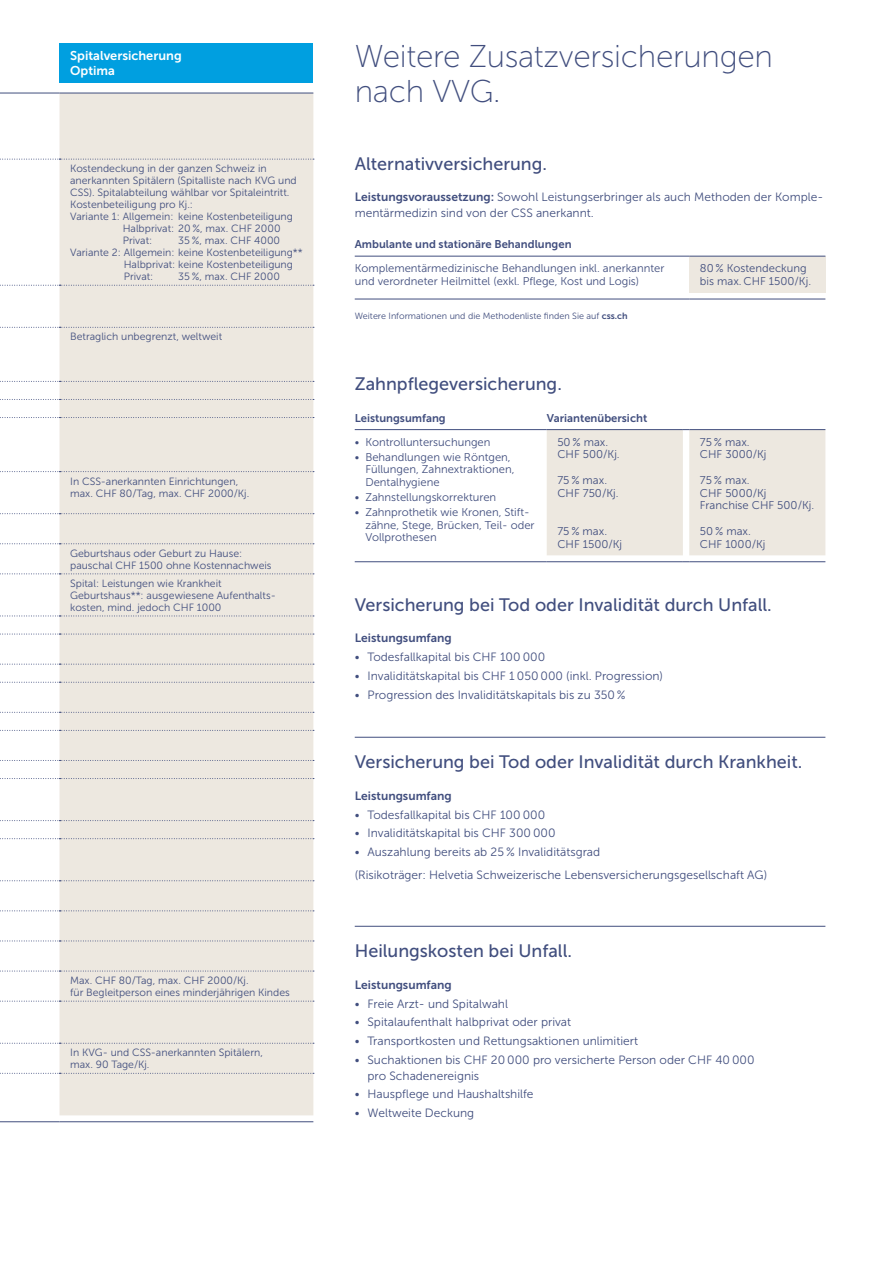
<style>
.page{position:relative;width:885px;height:1263px;background:#fff}
.page>*{position:absolute;margin:0;border:0;box-sizing:border-box;transform-origin:0 0}
.t1{font:31.5px/34.5px "Museo Sans 100";letter-spacing:-.01em;color:#414e7e}
.t2{font:18px "Museo Sans 500";color:#414e7e}
.t3{font:12.75px/15px "Museo Sans 700";color:#fff}
.t4{font:12px/15.8px "Museo Sans 300";color:#414e7e}
.t5{font:12px "Museo Sans 700";color:#414e7e}
.t6{font:11.25px/12.8px "Museo Sans 300";color:#414e7e}
.t7{font:11.25px "Museo Sans 700";color:#414e7e}
.t8{font:10.5px/12px "Museo Sans 300";color:#414e7e}
.t9{font:9px "Museo Sans 300";color:#414e7e}
.s1{font-family:"Museo Sans 700"}
</style>
<div class="page">
<div style="left:59px;top:44px;width:254px;height:39px;background:#009fe0"></div>
<div style="left:59px;top:94px;width:254px;height:1021px;background:#ede8e0"></div>
<hr style="left:0;top:93px;width:59px;height:1px;background:#414e7e">
<hr style="left:59px;top:93px;width:254px;height:1px;background:#414e7e">
<hr style="left:0;top:1121px;width:59px;height:1px;background:#414e7e">
<hr style="left:59px;top:1121px;width:254px;height:1px;background:#414e7e">
<svg style="left:0;top:159px;width:314px;height:1px"></svg>
<svg style="left:0;top:285px;width:314px;height:1px"></svg>
<svg style="left:0;top:327px;width:314px;height:1px"></svg>
<svg style="left:0;top:381px;width:314px;height:1px"></svg>
<svg style="left:0;top:399px;width:314px;height:1px"></svg>
<svg style="left:0;top:417px;width:314px;height:1px"></svg>
<svg style="left:0;top:471px;width:314px;height:1px"></svg>
<svg style="left:0;top:513px;width:314px;height:1px"></svg>
<svg style="left:0;top:543px;width:314px;height:1px"></svg>
<svg style="left:0;top:573px;width:314px;height:1px"></svg>
<svg style="left:0;top:616px;width:314px;height:1px"></svg>
<svg style="left:0;top:634px;width:314px;height:1px"></svg>
<svg style="left:0;top:664px;width:314px;height:1px"></svg>
<svg style="left:0;top:682px;width:314px;height:1px"></svg>
<svg style="left:0;top:712px;width:314px;height:1px"></svg>
<svg style="left:0;top:730px;width:314px;height:1px"></svg>
<svg style="left:0;top:760px;width:314px;height:1px"></svg>
<svg style="left:0;top:778px;width:314px;height:1px"></svg>
<svg style="left:0;top:820px;width:314px;height:1px"></svg>
<svg style="left:0;top:838px;width:314px;height:1px"></svg>
<svg style="left:0;top:880px;width:314px;height:1px"></svg>
<svg style="left:0;top:910px;width:314px;height:1px"></svg>
<svg style="left:0;top:940px;width:314px;height:1px"></svg>
<svg style="left:0;top:971px;width:314px;height:1px"></svg>
<svg style="left:0;top:1001px;width:314px;height:1px"></svg>
<svg style="left:0;top:1043px;width:314px;height:1px"></svg>
<svg style="left:0;top:1073px;width:314px;height:1px"></svg>
<div style="left:689px;top:256px;width:136px;height:37px;background:#ede8e0"></div>
<hr style="left:355px;top:256px;width:334px;height:1px;background:#414e7e">
<hr style="left:689px;top:256px;width:136px;height:1px;background:#414e7e">
<hr style="left:355px;top:299px;width:334px;height:1px;background:#414e7e">
<hr style="left:689px;top:299px;width:136px;height:1px;background:#414e7e">
<hr style="left:355px;top:429px;width:191px;height:1px;background:#414e7e">
<div style="left:546px;top:429px;width:279px;height:126px;background:#ede8e0"></div>
<hr style="left:689px;top:429px;width:136px;height:1px;background:#414e7e">
<hr style="left:355px;top:561px;width:191px;height:1px;background:#414e7e">
<hr style="left:546px;top:561px;width:136px;height:1px;background:#414e7e">
<hr style="left:689px;top:561px;width:136px;height:1px;background:#414e7e">
<hr style="left:355px;top:737px;width:470px;height:1px;background:#414e7e">
<hr style="left:355px;top:926px;width:470px;height:1px;background:#414e7e">
<p class="t3" style="left:70px;top:49px;width:113px">Spitalversicherung<br>Optima</p>
<p class="t8" style="left:70px;top:163px;width:198px">Kostendeckung in der ganzen Schweiz in</p>
<p class="t8" style="left:70px;top:175px;width:228px">anerkannten Spitälern (Spitalliste nach KVG und</p>
<p class="t8" style="left:70px;top:187px;width:221px">CSS). Spitalabteilung wählbar vor Spitaleintritt.</p>
<p class="t8" style="left:70px;top:199px;width:124px">Kostenbeteiligung pro Kj.:</p>
<p class="t8" style="left:70px;top:211px;width:224px">Variante 1: Allgemein: keine Kostenbeteiligung</p>
<p class="t8" style="left:123px;top:223px;width:159px">Halbprivat: 20 %, max. CHF 2000</p>
<p class="t8" style="left:123px;top:235px;width:31px">Privat:</p>
<p class="t8" style="left:178px;top:235px;width:103px">35 %, max. CHF 4000</p>
<p class="t8" style="left:70px;top:247px;width:234px">Variante 2: Allgemein: keine Kostenbeteiligung**</p>
<p class="t8" style="left:124px;top:259px;width:171px">Halbprivat: keine Kostenbeteiligung</p>
<p class="t8" style="left:124px;top:271px;width:31px">Privat:</p>
<p class="t8" style="left:178px;top:271px;width:103px">35 %, max. CHF 2000</p>
<p class="t8" style="left:70px;top:331px;width:154px">Betraglich unbegrenzt, weltweit</p>
<p class="t8" style="left:70px;top:475px;width:181px">In CSS-anerkannten Einrichtungen, max. CHF 80/Tag, max. CHF 2000/Kj.</p>
<p class="t8" style="left:70px;top:547px;width:203px">Geburtshaus oder Geburt zu Hause: pauschal CHF 1500 ohne Kostennachweis</p>
<p class="t8" style="left:70px;top:577px;width:207px">Spital: Leistungen wie Krankheit<br>Geburtshaus**: ausgewiesene Aufenthalts&shy;kosten, mind. jedoch CHF 1000</p>
<p class="t8" style="left:70px;top:974px;width:221px">Max. CHF 80/Tag, max. CHF 2000/Kj.<br>für Begleitperson eines minderjährigen Kindes</p>
<p class="t8" style="left:70px;top:1047px;width:194px">In KVG- und CSS-anerkannten Spitälern, max. 90 Tage/Kj.</p>
<h1 class="t1" style="left:355px;top:40px;width:420px">Weitere Zusatzversicherungen nach VVG.</h1>
<h2 class="t2" style="left:355px;top:154px;width:194px">Alternativversicherung.</h2>
<p class="t4" style="left:355px;top:189px;width:470px"><span class="s1">Leistungsvoraussetzung:</span> Sowohl Leistungserbringer als auch Methoden der Komple&shy;mentärmedizin sind von der CSS anerkannt.</p>
<p class="t7" style="left:355px;top:238px;width:218px">Ambulante und stationäre Behandlungen</p>
<p class="t6" style="left:355px;top:262px;width:311px">Komplementärmedizinische Behandlungen inkl. anerkannter und verordneter Heilmittel (exkl. Pflege, Kost und Logis)</p>
<p class="t6" style="left:699px;top:262px;width:113px">80 % Kostendeckung bis max. CHF 1500/Kj.</p>
<p class="t9" style="left:355px;top:311px;width:274px">Weitere Informationen und die Methodenliste finden Sie auf <span class="s1">css.ch</span></p>
<h2 class="t2" style="left:355px;top:374px;width:209px">Zahnpflegeversicherung.</h2>
<p class="t7" style="left:355px;top:412px;width:92px">Leistungsumfang</p>
<p class="t7" style="left:546px;top:412px;width:102px">Variantenübersicht</p>
<p class="t6" style="left:355px;top:435px;width:137px">• Kontrolluntersuchungen</p>
<p class="t6" style="left:365px;top:450px;width:150px;text-indent:-11px">• Behandlungen wie Röntgen,<br>Füllungen, Zahnextraktionen,<br>Dentalhygiene</p>
<p class="t6" style="left:355px;top:491px;width:143px">• Zahnstellungskorrekturen</p>
<p class="t6" style="left:365px;top:506px;width:171px;text-indent:-11px">• Zahnprothetik wie Kronen, Stift&shy;zähne, Stege, Brücken, Teil- oder<br>Vollprothesen</p>
<p class="t6" style="left:557px;top:435px;width:64px">50 % max.<br>CHF 500/Kj.</p>
<p class="t6" style="left:557px;top:474px;width:63px">75 % max.<br>CHF 750/Kj.</p>
<p class="t6" style="left:557px;top:525px;width:66px">75 % max.<br>CHF 1500/Kj</p>
<p class="t6" style="left:699px;top:435px;width:68px">75 % max.<br>CHF 3000/Kj</p>
<p class="t6" style="left:699px;top:474px;width:116px">75 % max.<br>CHF 5000/Kj<br>Franchise CHF 500/Kj.</p>
<p class="t6" style="left:699px;top:525px;width:67px">50 % max.<br>CHF 1000/Kj</p>
<h2 class="t2" style="left:355px;top:595px;width:418px">Versicherung bei Tod oder Invalidität durch Unfall.</h2>
<p class="t5" style="left:355px;top:631px;width:99px">Leistungsumfang</p>
<p class="t4" style="left:355px;top:649px;width:192px">• Todesfallkapital bis CHF 100 000</p>
<p class="t4" style="left:355px;top:668px;width:310px">• Invaliditätskapital bis CHF 1 050 000 (inkl. Progression)</p>
<p class="t4" style="left:355px;top:687px;width:272px">• Progression des Invaliditätskapitals bis zu 350 %</p>
<h2 class="t2" style="left:355px;top:752px;width:449px">Versicherung bei Tod oder Invalidität durch Krankheit.</h2>
<p class="t5" style="left:355px;top:789px;width:99px">Leistungsumfang</p>
<p class="t4" style="left:355px;top:807px;width:192px">• Todesfallkapital bis CHF 100 000</p>
<p class="t4" style="left:355px;top:825px;width:202px">• Invaliditätskapital bis CHF 300 000</p>
<p class="t4" style="left:355px;top:841px;width:414px;line-height:22.5px">• Auszahlung bereits ab 25 % Invaliditätsgrad<br>(Risikoträger: Helvetia Schweizerische Lebensversicherungsgesellschaft AG)</p>
<h2 class="t2" style="left:355px;top:941px;width:219px">Heilungskosten bei Unfall.</h2>
<p class="t5" style="left:355px;top:978px;width:99px">Leistungsumfang</p>
<p class="t4" style="left:355px;top:996px;width:155px">• Freie Arzt- und Spitalwahl</p>
<p class="t4" style="left:355px;top:1014px;width:218px">• Spitalaufenthalt halbprivat oder privat</p>
<p class="t4" style="left:355px;top:1033px;width:285px">• Transportkosten und Rettungsaktionen unlimitiert</p>
<p class="t4" style="left:367px;top:1052px;width:388px;text-indent:-13px">• Suchaktionen bis CHF 20 000 pro versicherte Person oder CHF 40 000 pro Schadenereignis</p>
<p class="t4" style="left:355px;top:1086px;width:180px">• Hauspflege und Haushaltshilfe</p>
<p class="t4" style="left:355px;top:1105px;width:121px">• Weltweite Deckung</p>
</div>
